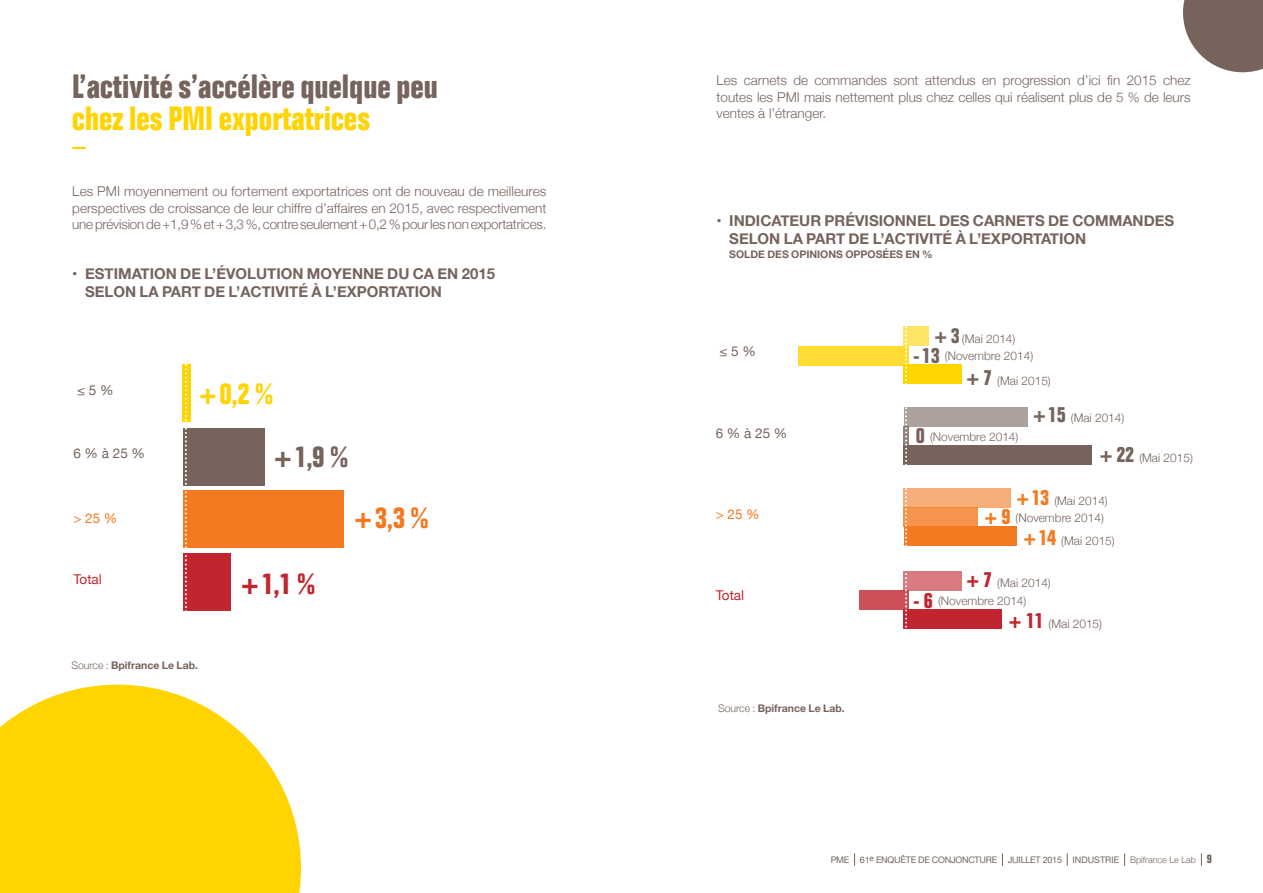
<style>
.page{position:relative;width:1263px;height:893px;background:#fff}
.page>*{position:absolute;margin:0;border:0;box-sizing:border-box;transform-origin:0 0}
.t1{font:700 condensed 33px "Folio";color:#76635c}
.t2{font:700 condensed 33px "Folio";color:#ffd400}
.t3{font:700 condensed 29.25px "Folio";color:#ffd400}
.t4{font:700 condensed 29.25px "Folio";color:#76635c}
.t5{font:700 condensed 29.25px "Folio";color:#f47920}
.t6{font:700 condensed 29.25px "Folio";color:#c1252f}
.t7{font:700 15px/18px "Helvetica Neue";color:#76635c}
.t8{font:300 13.5px/16.5px "Helvetica Neue";letter-spacing:-.01em;color:#76635c;text-align:justify}
.t9{font:13.5px "Helvetica Neue";color:#76635c}
.t10{font:13.5px "Helvetica Neue";color:#c1252f}
.t11{font:13.5px "Helvetica Neue";color:#f47920}
.t12{font:300 11.85px/23.5px "Helvetica Neue";color:#76635c}
.t13{font:700 10.5px "Helvetica Neue";color:#76635c}
.t14{font:9px "Helvetica Neue";letter-spacing:-.025em;color:#76635c}
.t15{font:300 9px "Helvetica Neue";color:#76635c}
.s1{font-weight:300}
.s2{font-family:"Folio";font-weight:700;font-stretch:condensed;font-size:21px}
.s3{font-family:"Folio";font-weight:700;font-stretch:condensed;font-size:21.3px}
.s4{font-family:"Folio";font-weight:700;font-stretch:condensed;font-size:21.3px;color:#f47920}
.s5{font-family:"Folio";font-weight:700;font-stretch:condensed;font-size:21.3px;color:#c1252f}
.s6{font-family:"Folio";font-weight:700;font-stretch:condensed;font-size:12px}
</style>
<div class="page">
<svg style="left:854px;top:853px;width:1px;height:13px"></svg>
<svg style="left:1002px;top:853px;width:1px;height:13px"></svg>
<svg style="left:1067px;top:853px;width:1px;height:13px"></svg>
<svg style="left:1124px;top:853px;width:1px;height:13px"></svg>
<svg style="left:1201px;top:853px;width:1px;height:13px"></svg>
<svg style="left:72px;top:147px;width:14px;height:2px"></svg>
<svg style="left:0;top:685px;width:301px;height:208px;background:#ffd923"></svg>
<svg style="left:1183px;top:0;width:80px;height:72px;background:#887771"></svg>
<div style="left:184px;top:553px;width:47px;height:57px;background:#c1252f"></div>
<div style="left:184px;top:490px;width:160px;height:58px;background:#f47920"></div>
<div style="left:183px;top:364px;width:8px;height:58px;background:#ffd400"></div>
<div style="left:184px;top:428px;width:81px;height:57px;background:#76635c"></div>
<svg style="left:185px;top:364px;width:2px;height:247px"></svg>
<div style="left:859px;top:590px;width:50px;height:20px;background:#cd5058"></div>
<div style="left:903px;top:609px;width:99px;height:19px;background:#c1252f"></div>
<div style="left:903px;top:571px;width:59px;height:19px;background:#d97c82"></div>
<div style="left:903px;top:508px;width:75px;height:19px;background:#f6934c"></div>
<div style="left:903px;top:526px;width:113px;height:19px;background:#f47920"></div>
<div style="left:903px;top:489px;width:108px;height:19px;background:#f8ae79"></div>
<div style="left:903px;top:427px;width:6px;height:19px;background:#91827c"></div>
<div style="left:903px;top:445px;width:189px;height:19px;background:#76635c"></div>
<div style="left:903px;top:408px;width:124px;height:19px;background:#aca19d"></div>
<div style="left:799px;top:346px;width:110px;height:19px;background:#ffdc33"></div>
<div style="left:903px;top:327px;width:26px;height:19px;background:#ffe566"></div>
<div style="left:903px;top:365px;width:59px;height:19px;background:#ffd400"></div>
<svg style="left:905px;top:326px;width:2px;height:303px"></svg>
<h1 class="t1" style="left:72px;top:68px;width:367px">L’activité s’accélère quelque peu</h1>
<h1 class="t2" style="left:72px;top:100px;width:299px">chez les PMI exportatrices</h1>
<p class="t8" style="left:72px;top:182px;width:476px">Les PMI moyennement ou fortement exportatrices ont de nouveau de meilleures perspectives de croissance de leur chiffre d’affaires en 2015, avec respectivement une prévision de +1,9 % et +3,3 %, contre seulement +0,2 % pour les non exportatrices.</p>
<p class="t7" style="left:85px;top:265px;width:412px;text-indent:-13px">• ESTIMATION DE L’ÉVOLUTION MOYENNE DU CA EN 2015<br>SELON LA PART DE L’ACTIVITÉ À L’EXPORTATION</p>
<p class="t9" style="left:77px;top:381px;width:38px">≤ 5 %</p>
<h2 class="t3" style="left:199px;top:377px;width:75px">+0,2 %</h2>
<p class="t9" style="left:73px;top:444px;width:73px">6 % à 25 %</p>
<h2 class="t4" style="left:274px;top:441px;width:75px">+1,9 %</h2>
<p class="t11" style="left:73px;top:508px;width:46px">&gt; 25 %</p>
<h2 class="t5" style="left:354px;top:502px;width:75px">+3,3 %</h2>
<p class="t10" style="left:73px;top:569px;width:30px">Total</p>
<h2 class="t6" style="left:241px;top:567px;width:75px">+1,1 %</h2>
<p class="t13" style="left:71px;top:657px;width:128px"><span class="s1">Source :</span> BPIFRANCE LE LAB.</p>
<p class="t8" style="left:716px;top:72px;width:476px">Les carnets de commandes sont attendus en progression d’ici fin 2015 chez toutes les PMI mais nettement plus chez celles qui réalisent plus de 5 % de leurs ventes à l’étranger.</p>
<p class="t7" style="left:716px;top:212px;width:392px">• INDICATEUR PRÉVISIONNEL DES CARNETS DE COMMA</p>
<p class="t7" style="left:1133px;top:212px;width:43px">NDES</p>
<p class="t7" style="left:729px;top:230px;width:358px">SELON LA PART DE L’ACTIVITÉ À L’EXPORTATION</p>
<p class="t13" style="left:729px;top:246px;width:205px">SOLDE DES OPINIONS OPPOSÉES EN %</p>
<p class="t9" style="left:719px;top:341px;width:38px">≤ 5 %</p>
<p class="t9" style="left:716px;top:424px;width:73px">6 % à 25 %</p>
<p class="t11" style="left:716px;top:504px;width:46px">&gt; 25 %</p>
<p class="t10" style="left:716px;top:585px;width:30px">Total</p>
<p class="t13" style="left:718px;top:700px;width:128px"><span class="s1">Source :</span> BPIFRANCE LE LAB.</p>
<p class="t12" style="left:934px;top:326px;width:82px"><span class="s2">+ 3</span> (Mai 2014)</p>
<p class="t12" style="left:966px;top:368px;width:86px"><span class="s3">+ 7</span> (Mai 2015)</p>
<p class="t12" style="left:913px;top:343px;width:122px"><span class="s3">-13</span> (Novembre 2014)</p>
<p class="t12" style="left:916px;top:424px;width:104px"><span class="s3">0</span> (Novembre 2014)</p>
<p class="t12" style="left:1033px;top:406px;width:93px"><span class="s3">+15</span> (Mai 2014)</p>
<p class="t12" style="left:1100px;top:446px;width:95px"><span class="s3">+ 22</span> (Mai 2015)</p>
<p class="t12" style="left:985px;top:492px;width:125px;line-height:16.5px;text-indent:32px"><span class="s4">+13</span> (Mai 2014) <span class="s4">+ 9</span> (Novembre 2014)</p>
<p class="t12" style="left:1023px;top:528px;width:93px"><span class="s4">+14</span> (Mai 2015)</p>
<p class="t12" style="left:966px;top:570px;width:86px"><span class="s5">+ 7</span> (Mai 2014)</p>
<p class="t12" style="left:1009px;top:588px;width:95px;text-indent:-96px"><span class="s5">- 6</span> (Novembre 2014)<br><span class="s5">+ 11</span> (Mai 2015)</p>
<p class="t14" style="left:831px;top:853px;width:248px">PME 61<sup>e</sup> ENQUÊTE DE CONJONCTURE JUILLET 2015 indu</p>
<p class="t14" style="left:1094px;top:853px;width:12px">strie</p>
<p class="t15" style="left:1130px;top:852px;width:83px">Bpifrance Le Lab <span class="s6">9</span></p>
</div>
